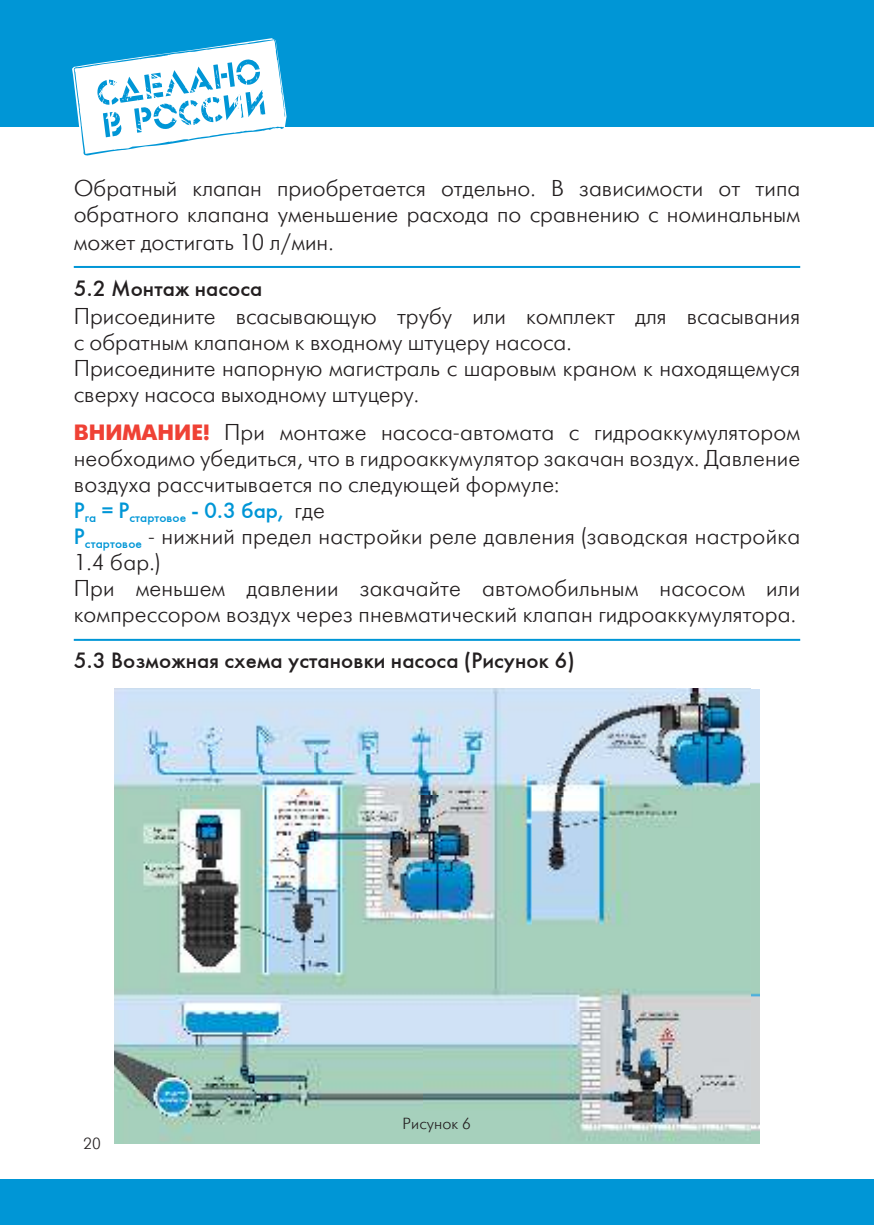
<style>
.page{position:relative;width:874px;height:1225px;background:#fff}
.page>*{position:absolute;margin:0;border:0;box-sizing:border-box;transform-origin:0 0}
.t1{font:22.8px/26px "Futuris Light C";color:#231f20;text-align:justify}
.t2{font:22px "Futuris C";letter-spacing:.005em;color:#231f20}
.t3{font:22px "Futuris C";color:#0096d6}
.t4{font:16px "Futuris Light C";letter-spacing:.005em;color:#231f20}
.s1{font-family:"Futuris C";font-weight:700;font-size:22px;color:#ef4135}
.s2{font-family:"Futuris Light C";font-size:22.8px;color:#231f20}
.s3{font-family:"Futuris C";font-size:22px;color:#0096d6}
.s4{font-size:22px}
</style>
<div class="page">
<div style="left:0;top:0;width:873px;height:127px;background:#0096d6"></div>
<svg style="left:72px;top:38px;width:215px;height:118px"></svg>
<div style="left:0;top:1179px;width:873px;height:46px;background:#0096d6"></div>
<img style="left:114px;top:689px;width:645px;height:454px">
<hr style="left:74px;top:266px;width:725px;height:2px;background:#0096d6">
<hr style="left:74px;top:639px;width:725px;height:2px;background:#0096d6">
<p class="t1" style="left:74px;top:177px;width:727px;line-height:27px">Обратный клапан приобретается отдельно. В зависимости от типа обратного клапана уменьшение расхода по сравнению с номинальным может достигать 10 л/мин.</p>
<p class="t2" style="left:74px;top:280px;width:190px">5.2 Монтаж насоса</p>
<p class="t1" style="left:74px;top:304px;width:727px;text-align:left">Присоедините всасывающую трубу или комплект для всасывания с обратным клапаном к входному штуцеру насоса.<br>Присоедините напорную магистраль с шаровым краном к находящемуся сверху насоса выходному штуцеру.</p>
<p class="t1" style="left:74px;top:421px;width:727px"><span class="s1">ВНИМАНИЕ!</span> При монтаже насоса-автомата с гидроаккумулятором необходимо убедиться, что в гидроаккумулятор закачан воздух. Давление воздуха рассчитывается по следующей формуле:</p>
<p class="t3" style="left:74px;top:502px;width:252px">Р<sub>га</sub> = Р<sub>стартовое</sub> - 0.3 бар, <span class="s2">где</span></p>
<p class="t1" style="left:74px;top:525px;width:727px;text-align:left"><span class="s3">Р</span><sub>стартовое</sub> <span class="s4">-</span> нижний предел настройки реле давления (заводская настройка 1.4 бар.)<br>При меньшем давлении закачайте автомобильным насосом или компрессором воздух через пневматический клапан гидроаккумулятора.</p>
<p class="t2" style="left:74px;top:652px;width:502px">5.3 Возможная схема установки насоса (Рисунок 6)</p>
<p class="t4" style="left:83px;top:1137px;width:19px">20</p>
<p class="t4" style="left:402px;top:1116px;width:70px">Рисунок 6</p>
</div>
